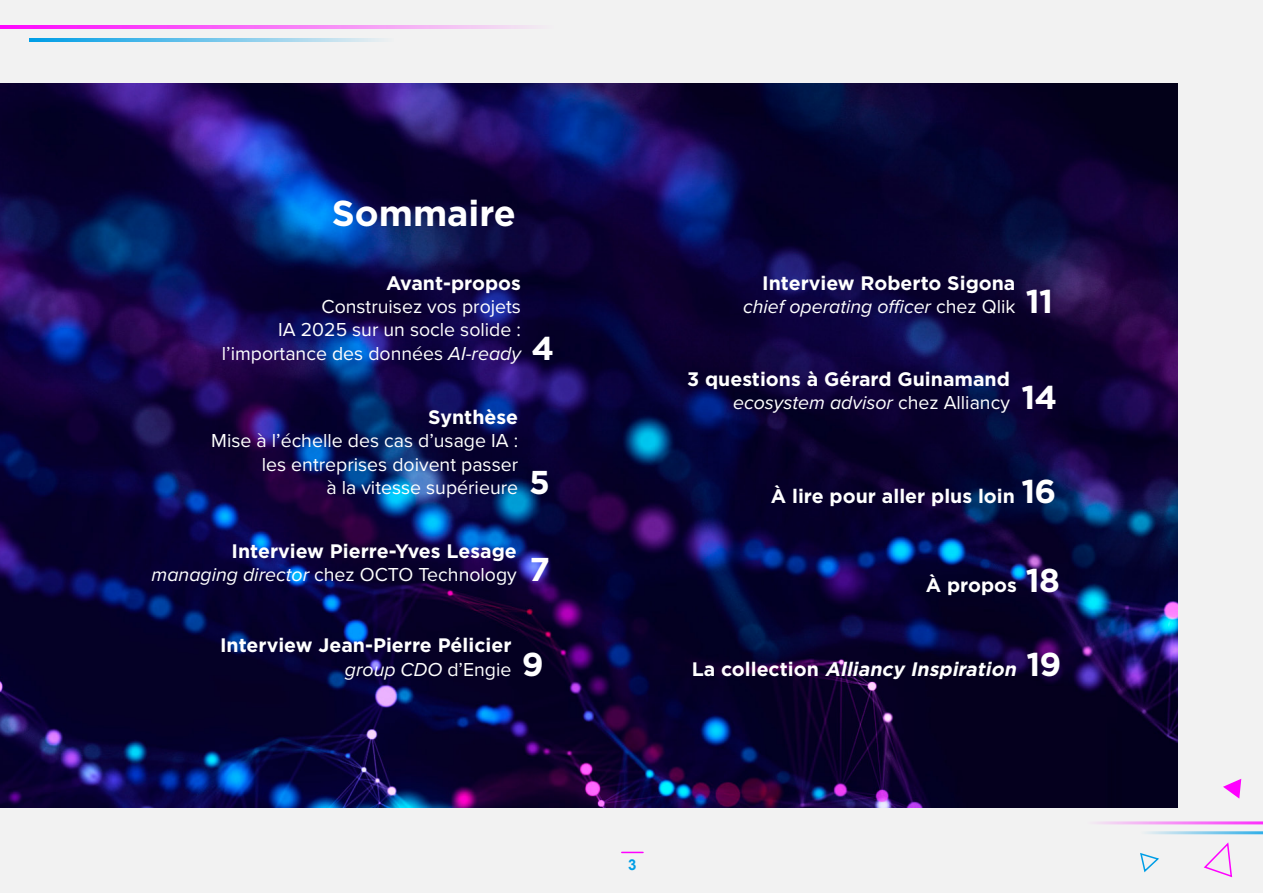
<style>
.page{position:relative;width:1263px;height:893px;background:#ededed}
.page>*{position:absolute;margin:0;border:0;box-sizing:border-box;transform-origin:0 0}
.t1{font:700 36px "Gotham";color:#fff}
.t2{font:700 33px "Gotham";color:#fff}
.t3{font:19.5px/23.4px "Proxima Nova";color:#fff;text-align:right}
.t4{font:700 19.5px "Gotham";color:#fff}
.t5{font:italic 19.5px "Proxima Nova";color:#fff}
.t6{font:italic 700 19.5px "Gotham";color:#fff}
.t7{font:700 15px "Arial";color:#009ee6}
.s1{font-style:italic}
.s2{font-style:normal}
.s3{font-size:33px}
.s4{font-style:normal;font-size:33px}
</style>
<div class="page">
<svg style="left:622px;top:852px;width:21px;height:1px"></svg>
<svg style="left:1140px;top:853px;width:19px;height:20px"></svg>
<svg style="left:1204px;top:842px;width:29px;height:36px"></svg>
<hr style="left:30px;top:38px;width:364px;height:3px;background:#009ee6">
<hr style="left:0;top:26px;width:553px;height:3px;background:#f0f">
<svg style="left:1223px;top:779px;width:18px;height:20px"></svg>
<img style="left:0;top:83px;width:1178px;height:725px">
<svg style="left:1099px;top:821px;width:164px;height:3px"></svg>
<svg style="left:1149px;top:831px;width:114px;height:3px"></svg>
<h1 class="t1" style="left:332px;top:190px;width:186px">Sommaire</h1>
<p class="t4" style="left:386px;top:270px;width:136px">Avant-propos</p>
<p class="t3" style="left:222px;top:294px;width:301px">Construisez vos projets<br>IA 2025 sur un socle solide : l’importance des données <span class="s1">AI-ready</span></p>
<h2 class="t2" style="left:531px;top:326px;width:24px">4</h2>
<p class="t4" style="left:428px;top:404px;width:91px">Synthèse</p>
<p class="t3" style="left:211px;top:428px;width:308px">Mise à l’échelle des cas d’usage IA : les entreprises doivent passer<br>à la vitesse supérieure</p>
<h2 class="t2" style="left:529px;top:460px;width:22px">5</h2>
<p class="t4" style="left:232px;top:538px;width:287px">Interview Pierre-Yves Lesage</p>
<p class="t3" style="left:152px;top:562px;width:367px"><span class="s1">managing director</span> chez OCTO Technology</p>
<h2 class="t2" style="left:529px;top:548px;width:22px">7</h2>
<p class="t4" style="left:220px;top:632px;width:293px">Interview Jean-Pierre Pélicier</p>
<p class="t5" style="left:345px;top:654px;width:168px">group CDO <span class="s2">d’Engie</span></p>
<h2 class="t2" style="left:522px;top:642px;width:23px">9</h2>
<p class="t4" style="left:762px;top:270px;width:255px">Interview Roberto Sigona</p>
<p class="t5" style="left:743px;top:292px;width:274px">chief operating officer <span class="s2">chez Qlik</span></p>
<h2 class="t2" style="left:1026px;top:279px;width:29px">11</h2>
<p class="t4" style="left:687px;top:366px;width:324px">3 questions à Gérard Guinamand</p>
<p class="t5" style="left:733px;top:388px;width:278px">ecosystem advisor <span class="s2">chez Alliancy</span></p>
<h2 class="t2" style="left:1021px;top:376px;width:37px">14</h2>
<p class="t4" style="left:771px;top:483px;width:287px">À lire pour aller plus loin <span class="s3">16</span></p>
<p class="t4" style="left:926px;top:572px;width:136px">À propos <span class="s3">18</span></p>
<p class="t6" style="left:692px;top:656px;width:371px"><span class="s2">L a c o l l e c t i o n</span> Alliancy Inspiration <span class="s4">1 9</span></p>
<p class="t7" style="left:628px;top:854px;width:10px">3</p>
</div>
